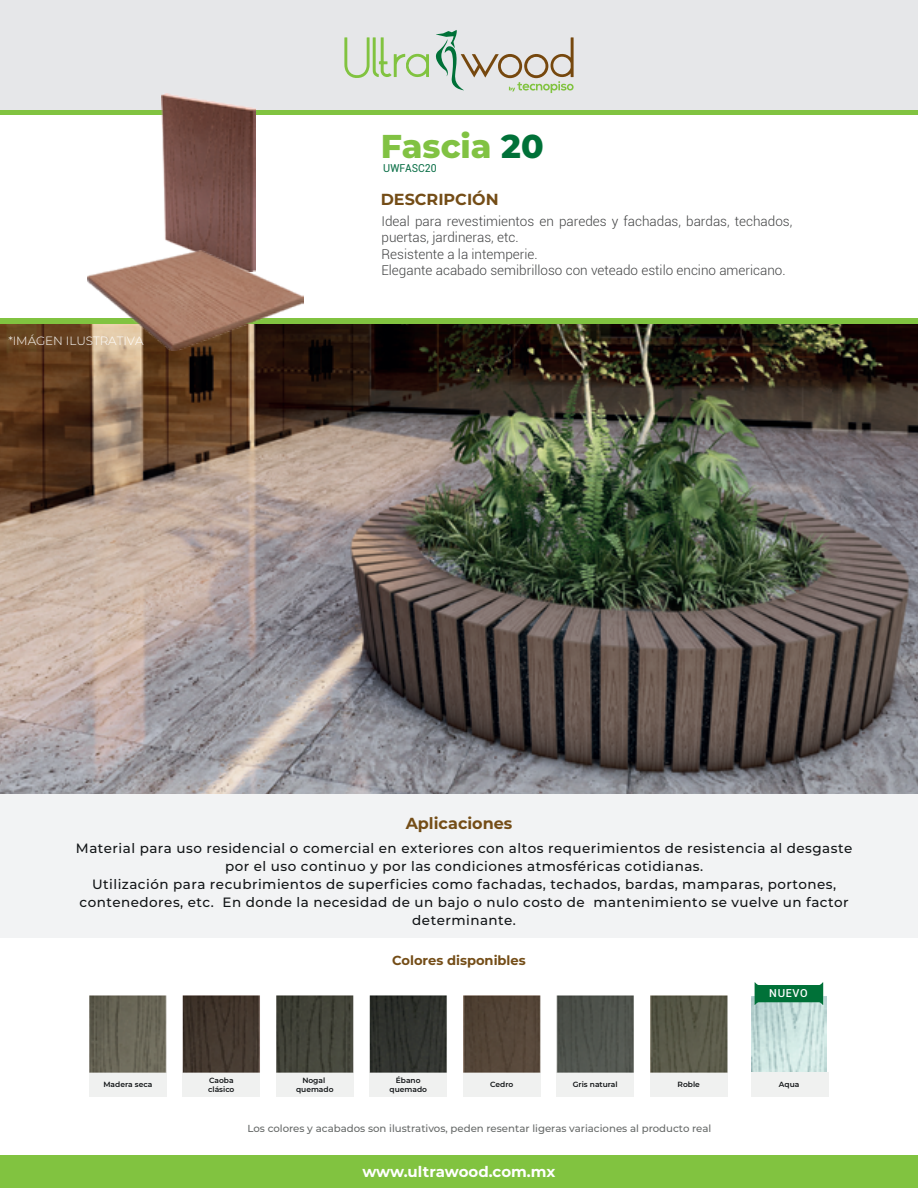
<style>
.page{position:relative;width:918px;height:1188px;background:#fff}
.page>*{position:absolute;margin:0;border:0;box-sizing:border-box;transform-origin:0 0}
.t1{font:800 33px "Montserrat";color:#81c243}
.t2{font:700 16.05px "Montserrat";color:#744d17}
.t3{font:700 15px "Montserrat";color:#fff}
.t4{font:500 13.5px/18px "Montserrat";letter-spacing:.035em;color:#111416;text-align:center}
.t5{font:300 13.5px/16.2px "Roboto";color:#414243}
.t6{font:700 13.05px "Montserrat";color:#744d17}
.t7{font:300 12px "Montserrat";letter-spacing:-.005em;color:#fff}
.t8{font:10.95px "Roboto";color:#0c7048;scale:.96 1}
.t9{font:500 10.95px "Roboto";letter-spacing:.06em;color:#fff}
.t10{font:500 10.2px "Montserrat";color:#666968}
.t11{font:600 7.5px/9px "Montserrat";color:#111416;text-align:center}
.s1{color:#007138}
</style>
<div class="page">
<img style="left:0;top:324px;width:918px;height:470px">
<div style="left:0;top:794px;width:918px;height:143px;background:#f2f3f4"></div>
<div style="left:0;top:0;width:918px;height:116px;background:#e6e7e9"></div>
<div style="left:0;top:110px;width:918px;height:214px;background:#81c340"></div>
<div style="left:0;top:116px;width:918px;height:202px;background:#fff"></div>
<svg style="left:344px;top:37px;width:85px;height:41px"></svg>
<svg style="left:436px;top:30px;width:138px;height:63px"></svg>
<div style="left:0;top:1155px;width:918px;height:33px;background:#81c340"></div>
<img style="left:751px;top:997px;width:76px;height:75px">
<div style="left:276px;top:1073px;width:78px;height:24px;background:#f0f1f0"></div>
<div style="left:89px;top:1073px;width:78px;height:24px;background:#f0f1f0"></div>
<div style="left:183px;top:1073px;width:77px;height:24px;background:#f0f1f0"></div>
<div style="left:370px;top:1073px;width:77px;height:24px;background:#f0f1f0"></div>
<div style="left:463px;top:1073px;width:78px;height:24px;background:#f0f1f0"></div>
<div style="left:557px;top:1073px;width:77px;height:24px;background:#f0f1f0"></div>
<div style="left:650px;top:1073px;width:77px;height:24px;background:#f0f1f0"></div>
<div style="left:751px;top:1073px;width:78px;height:24px;background:#f0f1f0"></div>
<img style="left:89px;top:995px;width:638px;height:78px">
<svg style="left:755px;top:982px;width:68px;height:24px"></svg>
<img style="left:161px;top:93px;width:95px;height:158px">
<img style="left:87px;top:251px;width:217px;height:99px">
<h1 class="t1" style="left:381px;top:122px;width:164px">Fascia <span class="s1">20</span></h1>
<p class="t8" style="left:383px;top:161px;width:57px">UWFASC20</p>
<p class="t2" style="left:381px;top:188px;width:119px">DESCRIPCIÓN</p>
<p class="t7" style="left:8px;top:333px;width:137px">*IMÁGEN ILUSTRATIVA</p>
<p class="t5" style="left:381px;top:213px;width:412px">Ideal para revestimientos en paredes y fachadas, bardas, techados, puertas, jardineras, etc.<br>Resistente a la intemperie.<br>Elegante acabado semibrilloso con veteado estilo encino americano.</p>
<p class="t2" style="left:406px;top:812px;width:108px">Aplicaciones</p>
<p class="t4" style="left:76px;top:839px;width:778px">Material para uso residencial o comercial en exteriores con altos requerimientos de resistencia al desgaste por el uso continuo y por las condiciones atmosféricas cotidianas.<br>Utilización para recubrimientos de superficies como fachadas, techados, bardas, mamparas, portones, contenedores, etc. En donde la necesidad de un bajo o nulo costo de mantenimiento se vuelve un factor determinante.</p>
<p class="t6" style="left:392px;top:951px;width:135px">Colores disponibles</p>
<p class="t9" style="left:769px;top:986px;width:40px">NUEVO</p>
<p class="t11" style="left:103px;top:1080px;width:50px">Madera seca</p>
<p class="t11" style="left:208px;top:1075px;width:28px;text-align:left">Caoba clásico</p>
<p class="t11" style="left:390px;top:1075px;width:39px">Ébano quemado</p>
<p class="t11" style="left:490px;top:1080px;width:25px">Cedro</p>
<p class="t11" style="left:573px;top:1080px;width:46px">Gris natural</p>
<p class="t11" style="left:678px;top:1080px;width:24px">Roble</p>
<p class="t11" style="left:779px;top:1080px;width:22px">Aqua</p>
<p class="t10" style="left:247px;top:1121px;width:465px">Los colores y acabados son ilustrativos, peden resentar ligeras variaciones al producto real</p>
<p class="t11" style="left:296px;top:1075px;width:39px">Nogal quemado</p>
<p class="t3" style="left:362px;top:1160px;width:195px">www.ultrawood.com.mx</p>
</div>
